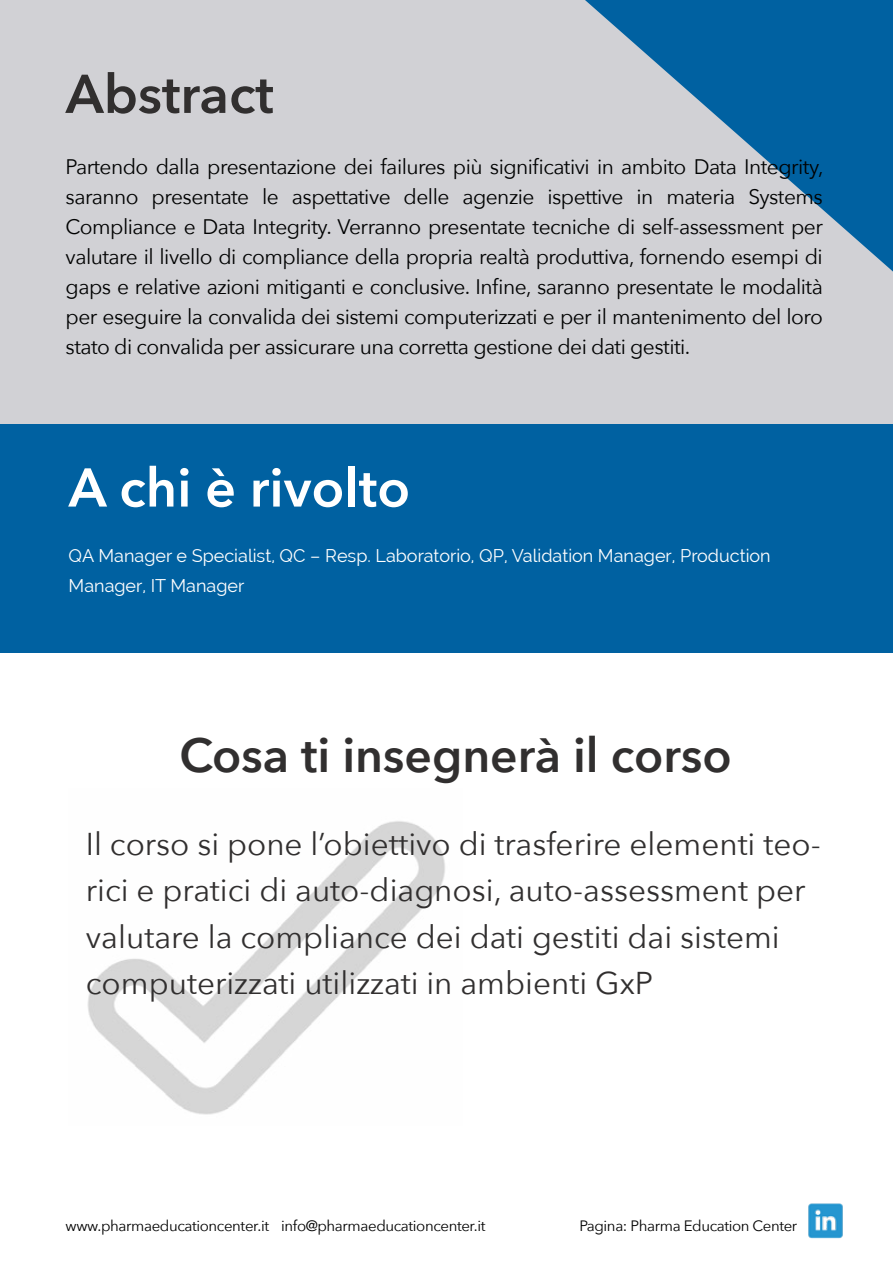
<style>
.page{position:relative;width:893px;height:1263px;background:#fff}
.page>*{position:absolute;margin:0;border:0;box-sizing:border-box;transform-origin:0 0}
.t1{font:600 54px "Avenir Next";color:#fff}
.t2{font:600 54px "Avenir Next";color:#312f2f}
.t3{font:600 48px "Avenir Next";color:#312f2f}
.t4{font:31.5px/46.5px "Avenir Next";color:#312f2f}
.t5{font:21px/30px "Avenir Next";letter-spacing:-.025em;color:#000101;text-align:justify}
.t6{font:18px/30px "Raleway";color:#fff}
.t7{font:15px "Avenir Next";letter-spacing:-.025em;color:#000101}
</style>
<div class="page">
<img style="left:87px;top:821px;width:358px;height:294px">
<div style="left:0;top:0;width:893px;height:454px;background:#d1d1d5"></div>
<svg style="left:585px;top:0;width:308px;height:272px"></svg>
<div style="left:0;top:424px;width:893px;height:229px;background:#0061a1"></div>
<img style="left:808px;top:1203px;width:35px;height:36px">
<h1 class="t2" style="left:66px;top:48px;width:210px">Abstract</h1>
<p class="t5" style="left:66px;top:151px;width:759px">Partendo dalla presentazione dei failures più significativi in ambito Data Integrity, saranno presentate le aspettative delle agenzie ispettive in materia Systems Compliance e Data Integrity. Verranno presentate tecniche di self-assessment per valutare il livello di compliance della propria realtà produttiva, fornendo esempi di gaps e relative azioni mitiganti e conclusive. Infine, saranno presentate le modalità per eseguire la convalida dei sistemi computerizzati e per il mantenimento del loro stato di convalida per assicurare una corretta gestione dei dati gestiti.</p>
<h1 class="t1" style="left:69px;top:441px;width:343px">A chi è rivolto</h1>
<p class="t6" style="left:69px;top:540px;width:704px">QA Manager e Specialist, QC – Resp. Laboratorio, QP, Validation Manager, Production<br>Manager, IT Manager</p>
<h2 class="t3" style="left:179px;top:714px;width:554px">Cosa ti insegnerà il corso</h2>
<h3 class="t4" style="left:86px;top:819px;width:736px">Il corso si pone l’obiettivo di trasferire elementi teo&shy;rici e pratici di auto-diagnosi, auto-assessment per valutare la compliance dei dati gestiti dai sistemi computerizzati utilizzati in ambienti GxP</h3>
<p class="t7" style="left:66px;top:1213px;width:421px">www.pharmaeducationcenter.it info@pharmaeducationcenter.it</p>
<p class="t7" style="left:579px;top:1213px;width:219px">Pagina: Pharma Education Center</p>
</div>
